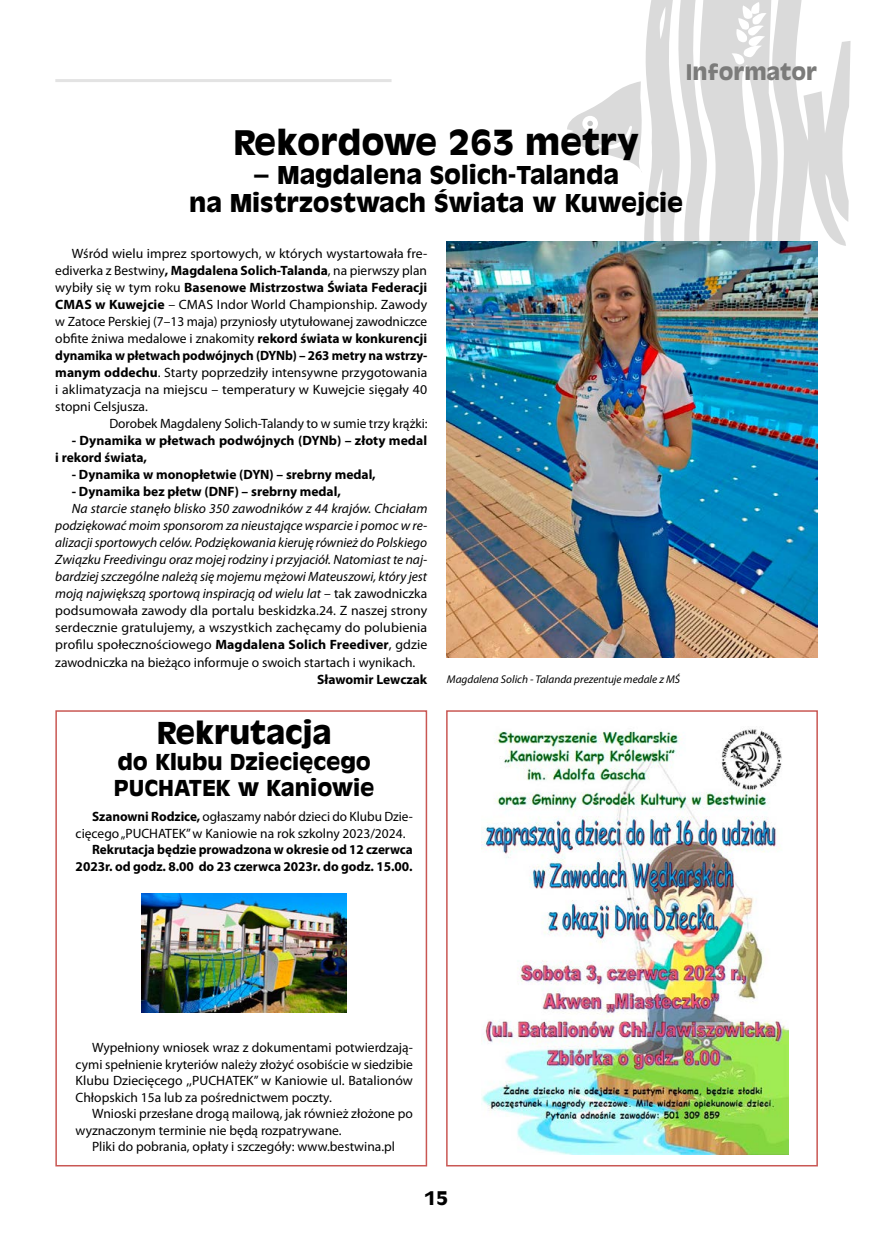
<style>
.page{position:relative;width:881px;height:1242px;background:#fff}
.page>*{position:absolute;margin:0;border:0;box-sizing:border-box;transform-origin:0 0}
.t1{font:700 33px "Antique Olive";color:#000}
.t2{font:700 29.4px "Antique Olive";color:#000}
.t3{font:700 24px/28.8px "Antique Olive";color:#000;text-align:center}
.t4{font:700 21.45px/25.7px "Antique Olive";color:#000}
.t5{font:700 21px "Antique Olive";color:#7b7b7a}
.t6{font:700 18px "Antique Olive";color:#000}
.t7{font:13.5px/17px "Myriad Pro";color:#000;text-align:justify}
.t8{font:italic 13.5px/17px "Myriad Pro";color:#000;text-align:justify}
.t9{font:700 13.5px/17px "Myriad Pro";color:#000}
.t10{font:italic 11.25px "Myriad Pro";color:#000}
.s1{font-weight:700}
.s2{font-style:normal}
.s3{font-weight:700;font-style:normal}
</style>
<div class="page">
<hr style="left:55px;top:79px;width:336px;height:3px;background:#e3e3e3">
<svg style="left:566px;top:0;width:284px;height:339px"></svg>
<div style="left:55px;top:710px;width:372px;height:456px;border:2px solid #c95753"></div>
<img style="left:446px;top:242px;width:370px;height:415px">
<img style="left:481px;top:728px;width:307px;height:426px">
<img style="left:141px;top:893px;width:206px;height:119px">
<div style="left:446px;top:710px;width:371px;height:456px;border:2px solid #c95753"></div>
<h3 class="t5" style="left:685px;top:58px;width:133px">Informator</h3>
<h1 class="t1" style="left:233px;top:120px;width:407px">Rekordowe 263 metry</h1>
<h3 class="t3" style="left:189px;top:159px;width:495px">– Magdalena Solich-Talanda<br>na Mistrzostwach Świata w Kuwejcie</h3>
<p class="t7" style="left:55px;top:245px;width:373px;text-indent:16px">Wśród wielu imprez sportowych, w których wystartowała fre&shy;ediverka z Bestwiny<span class="s1">, Magdalena Solich-Talanda</span>, na pierwszy plan wybiły się w tym roku <span class="s1">Basenowe Mistrzostwa Świata Federacji CMAS w Kuwejcie</span> – CMAS Indor World Championship. Zawody w Zatoce Perskiej (7–13 maja) przyniosły utytułowanej zawodniczce obfite żniwa medalowe i znakomity <span class="s1">rekord świata w konkurencji dynamika w płetwach podwójnych (DYNb) – 263 metry na wstrzy&shy;manym oddechu</span>. Starty poprzedziły intensywne przygotowania i aklimatyzacja na miejscu – temperatury w Kuwejcie sięgały 40 stopni Celsjusza.</p>
<p class="t7" style="left:109px;top:415px;width:320px">Dorobek Magdaleny Solich-Talandy to w sumie trzy krążki:</p>
<p class="t9" style="left:55px;top:432px;width:373px;text-indent:16px">- Dynamika w płetwach podwójnych (DYNb) – złoty medal i rekord świata,</p>
<p class="t9" style="left:72px;top:466px;width:305px">- Dynamika w monopłetwie (DYN) – srebrny medal,</p>
<p class="t9" style="left:72px;top:483px;width:270px">- Dynamika bez płetw (DNF) – srebrny medal,</p>
<p class="t8" style="left:55px;top:500px;width:373px;text-indent:16px">Na starcie stanęło blisko 350 zawodników z 44 krajów. Chciałam podziękować moim sponsorom za nieustające wsparcie i pomoc w re&shy;alizacji sportowych celów. Podziękowania kieruję również do Polskiego Związku Freedivingu oraz mojej rodziny i przyjaciół. Natomiast te naj&shy;bardziej szczególne należą się mojemu mężowi Mateuszowi, który jest moją największą sportową inspiracją od wielu lat <span class="s2">– tak zawodniczka podsumowała zawody dla portalu beskidzka.24. Z naszej strony serdecznie gratulujemy, a wszystkich zachęcamy do polubienia profilu społecznościowego</span> <span class="s3">Magdalena Solich Freediver</span><span class="s2">, gdzie zawodniczka na bieżąco informuje o swoich startach i wynikach.</span></p>
<p class="t9" style="left:317px;top:670px;width:111px">Sławomir Lewczak</p>
<p class="t10" style="left:446px;top:672px;width:235px">Magdalena Solich - Talanda prezentuje medale z MŚ</p>
<h2 class="t2" style="left:157px;top:713px;width:176px">Rekrutacja</h2>
<h3 class="t4" style="left:114px;top:748px;width:262px">do Klubu Dziecięcego<br>PUCHATEK w Kaniowie</h3>
<p class="t7" style="left:76px;top:808px;width:338px;line-height:16.5px;text-indent:16px"><span class="s1">Szanowni Rodzice,</span> ogłaszamy nabór dzieci do Klubu Dzie&shy;cięcego „PUCHATEK” w Kaniowie na rok szkolny 2023/2024.</p>
<p class="t9" style="left:76px;top:841px;width:338px;line-height:16.5px;text-align:right">Rekrutacja będzie prowadzona w okresie od 12 czerwca<br>2023r. od godz. 8.00 do 23 czerwca 2023r. do godz. 15.00.</p>
<p class="t7" style="left:76px;top:1039px;width:338px;line-height:16.5px;text-indent:16px">Wypełniony wniosek wraz z dokumentami potwierdzają&shy;cymi spełnienie kryteriów należy złożyć osobiście w siedzibie Klubu Dziecięcego ,,PUCHATEK” w Kaniowie ul. Batalionów Chłopskich 15a lub za pośrednictwem poczty.</p>
<p class="t7" style="left:76px;top:1105px;width:338px;line-height:16.5px;text-indent:16px">Wnioski przesłane drogą mailową, jak również złożone po wyznaczonym terminie nie będą rozpatrywane.</p>
<p class="t7" style="left:92px;top:1138px;width:304px">Pliki do pobrania, opłaty i szczegóły: www.bestwina.pl</p>
<h3 class="t6" style="left:424px;top:1186px;width:26px">15</h3>
</div>
